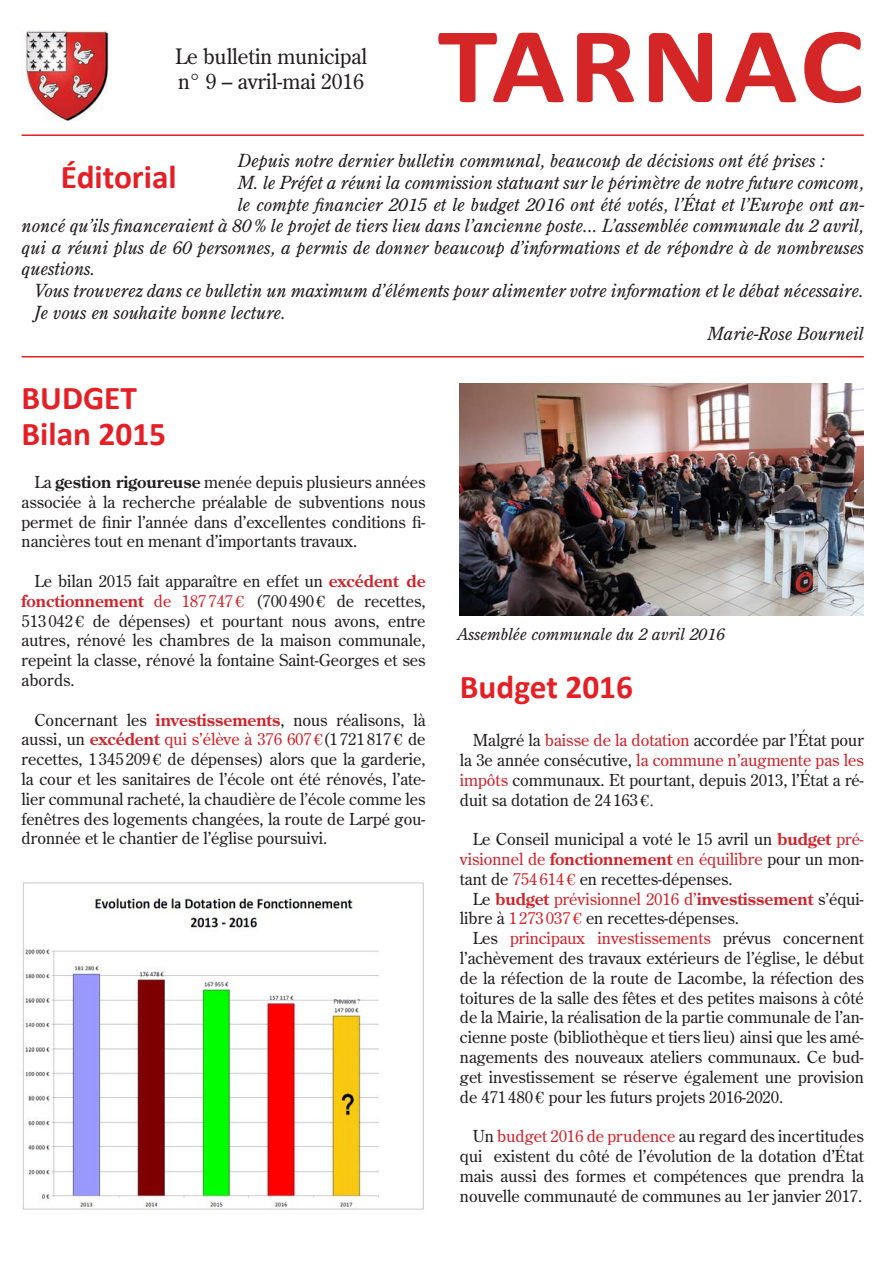
<style>
.page{position:relative;width:885px;height:1263px;background:#fff}
.page>*{position:absolute;margin:0;border:0;box-sizing:border-box;transform-origin:0 0}
.t1{font:700 109.05px "Calibri";letter-spacing:.03em;color:#d42626;scale:1.11 1}
.t2{font:700 33.3px "Calibri";color:#e41f25}
.t3{font:21.15px "Century Old Style";color:#231f20}
.t4{font:italic 18px/21.6px "Century Old Style";color:#231f20;text-align:justify}
.t5{font:16.5px/19.8px "Century Old Style";color:#231f20;text-align:justify}
.t6{font:italic 16.5px "Century Old Style";color:#231f20}
.s1{font-weight:700}
.s2{font-weight:700;color:#d1232a}
.s3{color:#d1232a}
.s4{font-family:"Century";color:#d1232a}
.s5{font-family:"Century"}
</style>
<div class="page">
<hr style="left:22px;top:134px;width:841px;height:2px;background:#e41f25">
<img style="left:25px;top:31px;width:84px;height:89px">
<hr style="left:22px;top:356px;width:841px;height:1px;background:#e41f25">
<img style="left:22px;top:882px;width:402px;height:328px">
<img style="left:460px;top:384px;width:403px;height:232px">
<p class="t3" style="left:175px;top:42px;width:193px">Le bulletin municipal</p>
<p class="t3" style="left:178px;top:68px;width:187px">n° 9 – avril-mai 2016</p>
<p class="t1" style="left:437px;top:-4px;width:385px">TARNAC</p>
<p class="t4" style="left:238px;top:150px;width:589px">Depuis notre dernier bulletin communal, beaucoup de décisions ont été prises :</p>
<p class="t4" style="left:238px;top:172px;width:627px">M. le Préfet a réuni la commission statuant sur le périmètre de notre future comcom,</p>
<p class="t4" style="left:22px;top:193px;width:844px;text-indent:216px">le compte financier 2015 et le budget 2016 ont été votés, l’État et l’Europe ont an&shy;noncé qu’ils financeraient à 80% le projet de tiers lieu dans l’ancienne poste... L’assemblée communale du 2 avril, qui a réuni plus de 60 personnes, a permis de donner beaucoup d’informations et de répondre à de nombreuses questions.</p>
<p class="t4" style="left:34px;top:280px;width:831px">Vous trouverez dans ce bulletin un maximum d’éléments pour alimenter votre information et le débat nécessaire.</p>
<p class="t4" style="left:34px;top:301px;width:253px">Je vous en souhaite bonne lecture.</p>
<p class="t4" style="left:707px;top:323px;width:158px">Marie-Rose Bourneil</p>
<p class="t2" style="left:61px;top:155px;width:117px">Éditorial</p>
<p class="t2" style="left:22px;top:376px;width:117px">BUDGET</p>
<p class="t2" style="left:22px;top:413px;width:146px">Bilan 2015</p>
<p class="t5" style="left:22px;top:472px;width:405px;text-indent:13px">La <span class="s1">gestion rigoureuse</span> menée depuis plusieurs années associée à la recherche préalable de subventions nous permet de finir l’année dans d’excellentes conditions fi&shy;nancières tout en menant d’importants travaux.</p>
<p class="t5" style="left:22px;top:571px;width:405px;text-indent:13px">Le bilan 2015 fait apparaître en effet un <span class="s2">excédent de fonctionnement</span> <span class="s3">de 187747</span><span class="s4">€</span> (700 490<span class="s5">€</span> de recettes, 513 042<span class="s5">€</span> de dépenses) et pourtant nous avons, entre autres, rénové les chambres de la maison communale, repeint la classe, rénové la fontaine Saint-Georges et ses abords.</p>
<p class="t5" style="left:22px;top:709px;width:405px;text-indent:13px">Concernant les <span class="s2">investissements</span>, nous réalisons, là aussi, un <span class="s2">excédent</span> <span class="s3">qui s’élève à 376 607</span><span class="s4">€</span>(1721817<span class="s5">€</span> de recettes, 1 345209<span class="s5">€</span> de dépenses) alors que la garderie, la cour et les sanitaires de l’école ont été rénovés, l’ate&shy;lier communal racheté, la chaudière de l’école comme les fenêtres des logements changées, la route de Larpé gou&shy;dronnée et le chantier de l’église poursuivi.</p>
<p class="t6" style="left:457px;top:624px;width:269px">Assemblée communale du 2 avril 2016</p>
<p class="t2" style="left:460px;top:665px;width:175px">Budget 2016</p>
<p class="t5" style="left:460px;top:730px;width:405px;text-indent:13px">Malgré la <span class="s3">baisse de la dotation</span> accordée par l’État pour la 3e année consécutive, <span class="s3">la commune n’augmente pas les impôts</span> communaux. Et pourtant, depuis 2013, l’État a ré&shy;duit sa dotation de 24163<span class="s5">€.</span></p>
<p class="t5" style="left:460px;top:829px;width:405px;text-indent:13px">Le Conseil municipal a voté le 15 avril un <span class="s2">budget</span> <span class="s3">pré&shy;visionnel de</span> <span class="s2">fonctionnement</span> <span class="s3">en équilibre</span> pour un mon&shy;tant de <span class="s3">754 614</span><span class="s4">€</span> en recettes-dépenses.</p>
<p class="t5" style="left:460px;top:888px;width:405px;text-indent:13px">Le <span class="s2">budget</span> <span class="s3">prévisionnel 2016 d’</span><span class="s2">investissement</span> s’équi&shy;libre à <span class="s3">1273 037</span><span class="s4">€</span> en recettes-dépenses.</p>
<p class="t5" style="left:460px;top:928px;width:405px;text-indent:13px">Les <span class="s3">principaux investissements</span> prévus concernent l’achèvement des travaux extérieurs de l’église, le début de la réfection de la route de Lacombe, la réfection des toitures de la salle des fêtes et des petites maisons à côté de la Mairie, la réalisation de la partie communale de l’an&shy;cienne poste (bibliothèque et tiers lieu) ainsi que les amé&shy;nagements des nouveaux ateliers communaux. Ce bud&shy;get investissement se réserve également une provision de 471480<span class="s5">€</span> pour les futurs projets 2016-2020.</p>
<p class="t5" style="left:460px;top:1126px;width:405px;text-indent:13px">Un <span class="s3">budget 2016 de prudence</span> au regard des incertitudes qui existent du côté de l’évolution de la dotation d’État mais aussi des formes et compétences que prendra la nouvelle communauté de communes au 1er janvier 2017.</p>
</div>
